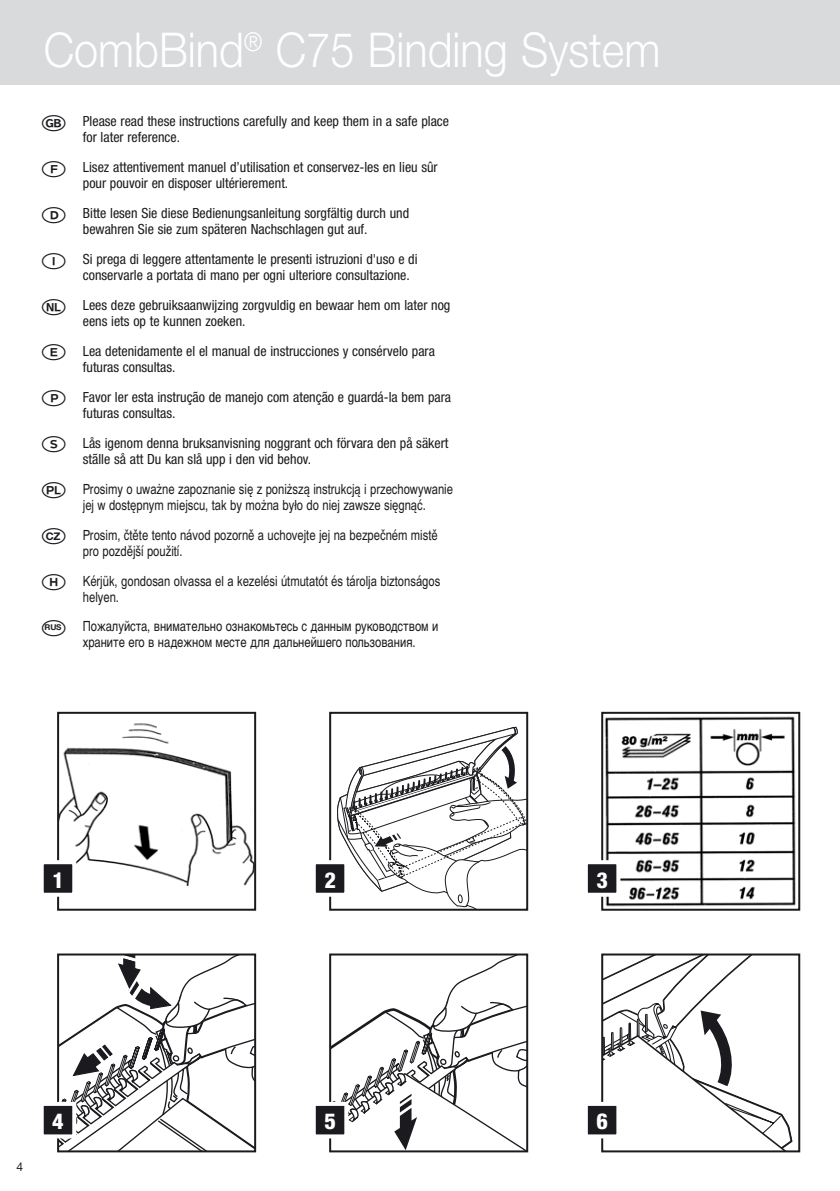
<style>
.page{position:relative;width:840px;height:1191px;background:#fff}
.page>*{position:absolute;margin:0;border:0;box-sizing:border-box;transform-origin:0 0}
.t1{font:300 48px "Helvetica Neue";color:#fff;scale:.9 1}
.t2{font:24px/45.8px "EECLH Pi";color:#1b1b1f;text-align:justify}
.t3{font:800 condensed 22px "Helvetica Neue";color:#fff}
.t4{font:condensed 14px/16px "Helvetica Neue";color:#1b1b1f}
.t5{font:14px/16px "Newhouse DTL Ex";color:#1b1b1f;scale:.8 1}
.t6{font:14px/16px "Helvetica Cyr Upright";color:#1b1b1f;scale:.8 1}
.t7{font:700 10.4px "Helvetica Neue";color:#1b1b1f}
.t8{font:700 8px "Helvetica Neue";color:#1b1b1f}
</style>
<div class="page">
<div style="left:0;top:0;width:839px;height:85px;background:#d8dadc"></div>
<img style="left:604px;top:716px;width:192px;height:191px">
<div style="left:601px;top:712px;width:198px;height:198px;border:2px solid #1b1b1f"></div>
<div style="left:585px;top:862px;width:33px;height:32px;background:#1b1b1f"></div>
<div style="left:583px;top:860px;width:37px;height:36px;border:4px solid #fff"></div>
<svg style="left:604px;top:956px;width:189px;height:193px"></svg>
<div style="left:601px;top:953px;width:198px;height:199px;border:2px solid #1b1b1f"></div>
<div style="left:585px;top:1103px;width:33px;height:33px;background:#1b1b1f"></div>
<div style="left:583px;top:1101px;width:37px;height:37px;border:4px solid #fff"></div>
<img style="left:60px;top:723px;width:193px;height:163px">
<div style="left:57px;top:712px;width:199px;height:198px;border:2px solid #1b1b1f"></div>
<div style="left:42px;top:862px;width:32px;height:32px;background:#1b1b1f"></div>
<div style="left:40px;top:860px;width:36px;height:36px;border:4px solid #fff"></div>
<svg style="left:60px;top:956px;width:193px;height:193px"></svg>
<div style="left:57px;top:953px;width:199px;height:199px;border:2px solid #1b1b1f"></div>
<div style="left:42px;top:1103px;width:32px;height:33px;background:#1b1b1f"></div>
<div style="left:40px;top:1101px;width:36px;height:37px;border:4px solid #fff"></div>
<svg style="left:337px;top:727px;width:188px;height:180px"></svg>
<div style="left:329px;top:712px;width:199px;height:198px;border:2px solid #1b1b1f"></div>
<div style="left:313px;top:862px;width:33px;height:32px;background:#1b1b1f"></div>
<div style="left:311px;top:860px;width:37px;height:36px;border:4px solid #fff"></div>
<svg style="left:332px;top:956px;width:193px;height:193px"></svg>
<div style="left:329px;top:953px;width:199px;height:199px;border:2px solid #1b1b1f"></div>
<div style="left:313px;top:1103px;width:33px;height:33px;background:#1b1b1f"></div>
<div style="left:311px;top:1101px;width:37px;height:37px;border:4px solid #fff"></div>
<h1 class="t1" style="left:44px;top:21px;width:686px">CombBind<sup>®</sup> C75 Binding System</h1>
<h2 class="t2" style="left:42px;top:513px;width:25px">□ ★ □</h2>
<p class="t7" style="left:46px;top:530px;width:16px">CZ</p>
<p class="t8" style="left:45px;top:622px;width:18px">RUS</p>
<p class="t4" style="left:83px;top:113px;width:367px">Please read these instructions carefully and keep them in a safe place for later reference.</p>
<p class="t4" style="left:83px;top:159px;width:356px">Lisez attentivement manuel d’utilisation et conservez-les en lieu sûr pour pouvoir en disposer ultérierement.</p>
<p class="t4" style="left:83px;top:205px;width:328px">Bitte lesen Sie diese Bedienungsanleitung sorgfältig durch und bewahren Sie sie zum späteren Nachschlagen gut auf.</p>
<p class="t4" style="left:83px;top:251px;width:336px">Si prega di leggere attentamente le presenti istruzioni d'uso e di conservarle a portata di mano per ogni ulteriore consultazione.</p>
<p class="t4" style="left:83px;top:297px;width:369px">Lees deze gebruiksaanwijzing zorgvuldig en bewaar hem om later nog eens iets op te kunnen zoeken.</p>
<p class="t4" style="left:83px;top:343px;width:353px">Lea detenidamente el el manual de instrucciones y consérvelo para futuras consultas.</p>
<p class="t4" style="left:83px;top:389px;width:369px">Favor ler esta instrução de manejo com atenção e guardá-la bem para futuras consultas.</p>
<p class="t4" style="left:83px;top:435px;width:367px">Lås igenom denna bruksanvisning noggrant och förvara den på säkert stãlle så att Du kan slå upp i den vid behov.</p>
<p class="t5" style="left:83px;top:480px;width:464px">Prosimy o uważne zapoznanie się z poniższą instrukcją i przechowywanie jej w dostępnym miejscu, tak by można było do niej zawsze sięgnąć.</p>
<p class="t5" style="left:83px;top:526px;width:445px">Prosim, čtěte tento návod pozorně a uchovejte jej na bezpečném mistě pro pozdější použití.</p>
<p class="t5" style="left:83px;top:572px;width:448px">Kérjük, gondosan olvassa el a kezelési útmutatót és tárolja biztonságos helyen.</p>
<p class="t6" style="left:83px;top:618px;width:445px">Пoжалyйста, внимательно ознакомьтесь с данным pyководством и храните его в надежном месте для дальнейшего пользования.</p>
<h3 class="t3" style="left:52px;top:866px;width:13px">1</h3>
<h3 class="t3" style="left:324px;top:866px;width:13px">2</h3>
<h3 class="t3" style="left:52px;top:1107px;width:13px">4</h3>
<h3 class="t3" style="left:324px;top:1107px;width:13px">5</h3>
<h3 class="t3" style="left:596px;top:866px;width:13px">3</h3>
<h3 class="t3" style="left:596px;top:1107px;width:13px">6</h3>
</div>
